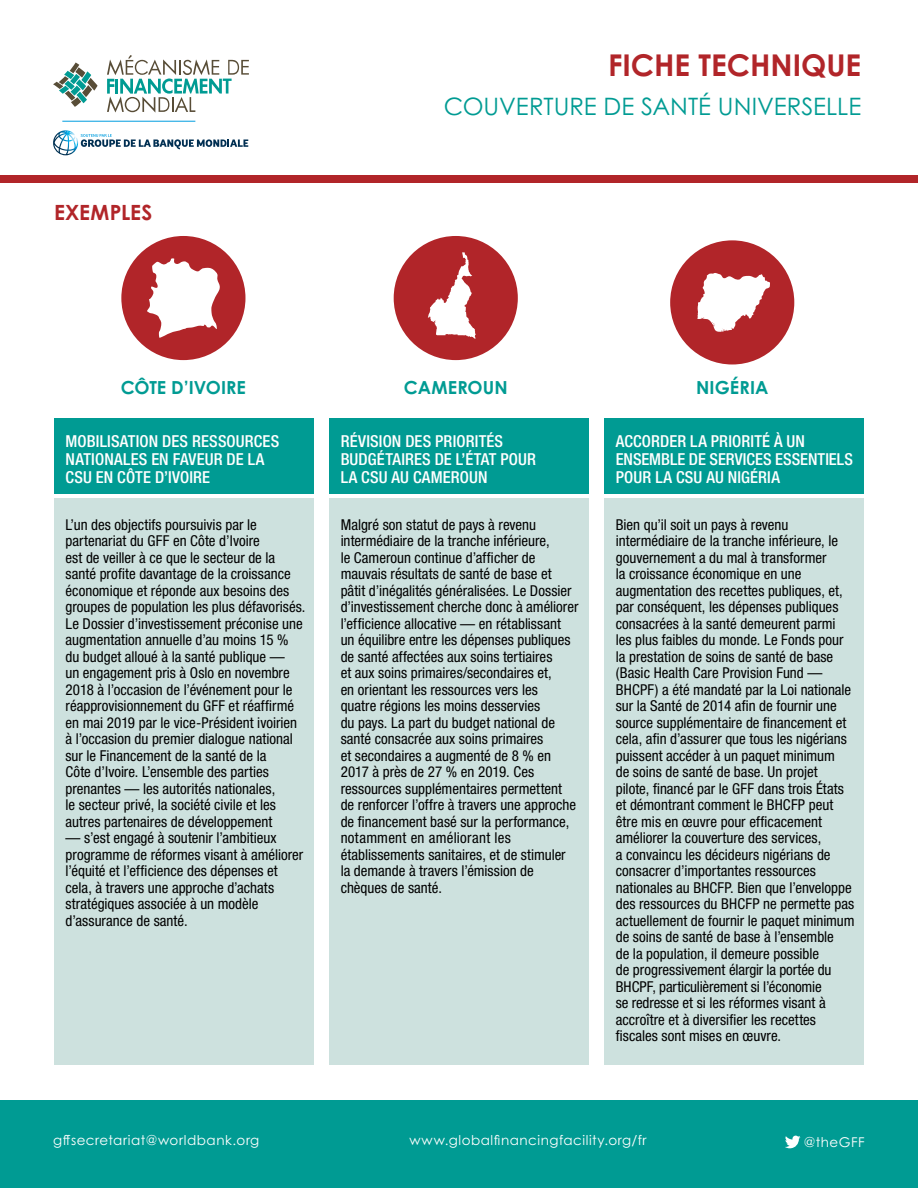
<style>
.page{position:relative;width:918px;height:1188px;background:#fff}
.page>*{position:absolute;margin:0;border:0;box-sizing:border-box;transform-origin:0 0}
.t1{font:700 30px "Century Gothic Std";color:#b12529}
.t2{font:24px "Century Gothic Std";color:#009b93}
.t3{font:700 21px "Century Gothic Std";letter-spacing:.01em;color:#b12529}
.t4{font:700 18px "Century Gothic Std";letter-spacing:.005em;color:#009b93}
.t5{font:500 condensed 16.5px/18px "Helvetica Neue LT Std";letter-spacing:.005em;color:#fff}
.t6{font:condensed 15px/16.5px "Helvetica Neue LT Std";color:#000}
.t7{font:13.5px "Century Gothic Pro Cyr";letter-spacing:.04em;color:#fff}
</style>
<div class="page">
<div style="left:1px;top:175px;width:917px;height:7px;background:#b12529"></div>
<div style="left:0;top:1100px;width:918px;height:88px;background:#009b93"></div>
<svg style="left:785px;top:1136px;width:15px;height:12px"></svg>
<div style="left:54px;top:498px;width:260px;height:567px;background:#cde1de"></div>
<div style="left:54px;top:418px;width:260px;height:76px;background:#009b93"></div>
<div style="left:329px;top:498px;width:260px;height:567px;background:#cde1de"></div>
<div style="left:329px;top:418px;width:260px;height:76px;background:#009b93"></div>
<div style="left:604px;top:498px;width:260px;height:567px;background:#cde1de"></div>
<div style="left:604px;top:418px;width:260px;height:76px;background:#009b93"></div>
<div style="left:121px;top:236px;width:124px;height:124px;background:#b12529;border-radius:50%"></div>
<svg style="left:147px;top:258px;width:73px;height:80px"></svg>
<div style="left:394px;top:236px;width:124px;height:124px;background:#b12529;border-radius:50%"></div>
<svg style="left:428px;top:252px;width:48px;height:87px"></svg>
<div style="left:670px;top:240px;width:124px;height:124px;background:#b12529;border-radius:50%"></div>
<svg style="left:697px;top:273px;width:73px;height:59px"></svg>
<svg style="left:107px;top:55px;width:142px;height:58px"></svg>
<svg style="left:53px;top:62px;width:45px;height:38px"></svg>
<svg style="left:82px;top:85px;width:10px;height:12px"></svg>
<svg style="left:76px;top:92px;width:11px;height:11px"></svg>
<svg style="left:71px;top:97px;width:10px;height:10px"></svg>
<hr style="left:62px;top:121px;width:133px;height:1px;background:#009ee0">
<svg style="left:53px;top:130px;width:195px;height:25px"></svg>
<h3 class="t3" style="left:54px;top:199px;width:100px">EXEMPLES</h3>
<h1 class="t1" style="left:608px;top:46px;width:255px">FICHE TECHNIQUE</h1>
<h2 class="t2" style="left:444px;top:92px;width:419px">COUVERTURE DE SANTÉ UNIVERSELLE</h2>
<p class="t4" style="left:121px;top:376px;width:127px">CÔTE D’IVOIRE</p>
<p class="t4" style="left:404px;top:376px;width:106px">CAMEROUN</p>
<p class="t4" style="left:696px;top:376px;width:74px">NIGÉRIA</p>
<p class="t5" style="left:66px;top:432px;width:215px">MOBILISATION DES RESSOURCES<br>NATIONALES EN FAVEUR DE LA<br>CSU EN CÔTE D’IVOIRE</p>
<p class="t6" style="left:66px;top:516px;width:241px">L’un des objectifs poursuivis par le partenariat du GFF en Côte d’Ivoire<br>est de veiller à ce que le secteur de la santé profite davantage de la croissance économique et réponde aux besoins des groupes de population les plus défavorisés.<br>Le Dossier d’investissement préconise une augmentation annuelle d’au moins 15 % du budget alloué à la santé publique —<br>un engagement pris à Oslo en novembre 2018 à l’occasion de l’événement pour le réapprovisionnement du GFF et réaffirmé en mai 2019 par le vice-Président ivoirien à l’occasion du premier dialogue national sur le Financement de la santé de la<br>Côte d’Ivoire. L’ensemble des parties prenantes — les autorités nationales,<br>le secteur privé, la société civile et les autres partenaires de développement</p>
<p class="t6" style="left:66px;top:829px;width:239px">— s’est engagé à soutenir l’ambitieux programme de réformes visant à améliorer l’équité et l’efficience des dépenses et cela, à travers une approche d’achats stratégiques associée à un modèle d’assurance de santé.</p>
<p class="t5" style="left:341px;top:432px;width:197px">RÉVISION DES PRIORITÉS<br>BUDGÉTAIRES DE L’ÉTAT POUR<br>LA CSU AU CAMEROUN</p>
<p class="t6" style="left:341px;top:516px;width:239px">Malgré son statut de pays à revenu intermédiaire de la tranche inférieure,<br>le Cameroun continue d’afficher de mauvais résultats de santé de base et pâtit d’inégalités généralisées. Le Dossier d’investissement cherche donc à améliorer l’efficience allocative — en rétablissant un équilibre entre les dépenses publiques de santé affectées aux soins tertiaires<br>et aux soins primaires/secondaires et,<br>en orientant les ressources vers les<br>quatre régions les moins desservies<br>du pays. La part du budget national de santé consacrée aux soins primaires<br>et secondaires a augmenté de 8 % en 2017 à près de 27 % en 2019. Ces ressources supplémentaires permettent de renforcer l’offre à travers une approche de financement basé sur la performance, notamment en améliorant les établissements sanitaires, et de stimuler la demande à travers l’émission de chèques de santé.</p>
<p class="t5" style="left:616px;top:432px;width:239px">ACCORDER LA PRIORITÉ À UN<br>ENSEMBLE DE SERVICES ESSENTIELS<br>POUR LA CSU AU NIGÉRIA</p>
<p class="t6" style="left:616px;top:516px;width:240px">Bien qu’il soit un pays à revenu intermédiaire de la tranche inférieure, le gouvernement a du mal à transformer<br>la croissance économique en une augmentation des recettes publiques, et, par conséquent, les dépenses publiques consacrées à la santé demeurent parmi les plus faibles du monde. Le Fonds pour la prestation de soins de santé de base (Basic Health Care Provision Fund — BHCPF) a été mandaté par la Loi nationale sur la Santé de 2014 afin de fournir une source supplémentaire de financement et cela, afin d’assurer que tous les nigérians puissent accéder à un paquet minimum<br>de soins de santé de base. Un projet pilote, financé par le GFF dans trois États et démontrant comment le BHCFP peut être mis en œuvre pour efficacement améliorer la couverture des services,<br>a convaincu les décideurs nigérians de consacrer d’importantes ressources nationales au BHCFP. Bien que l’enveloppe des ressources du BHCFP ne permette pas actuellement de fournir le paquet minimum de soins de santé de base à l’ensemble<br>de la population, il demeure possible<br>de progressivement élargir la portée du BHCPF, particulièrement si l’économie<br>se redresse et si les réformes visant à accroître et à diversifier les recettes fiscales sont mises en œuvre.</p>
<p class="t7" style="left:53px;top:1132px;width:208px">gffsecretariat@worldbank.org</p>
<p class="t7" style="left:409px;top:1132px;width:239px">www.globalfinancingfacility.org/fr</p>
<p class="t7" style="left:804px;top:1134px;width:62px">@theGFF</p>
</div>
